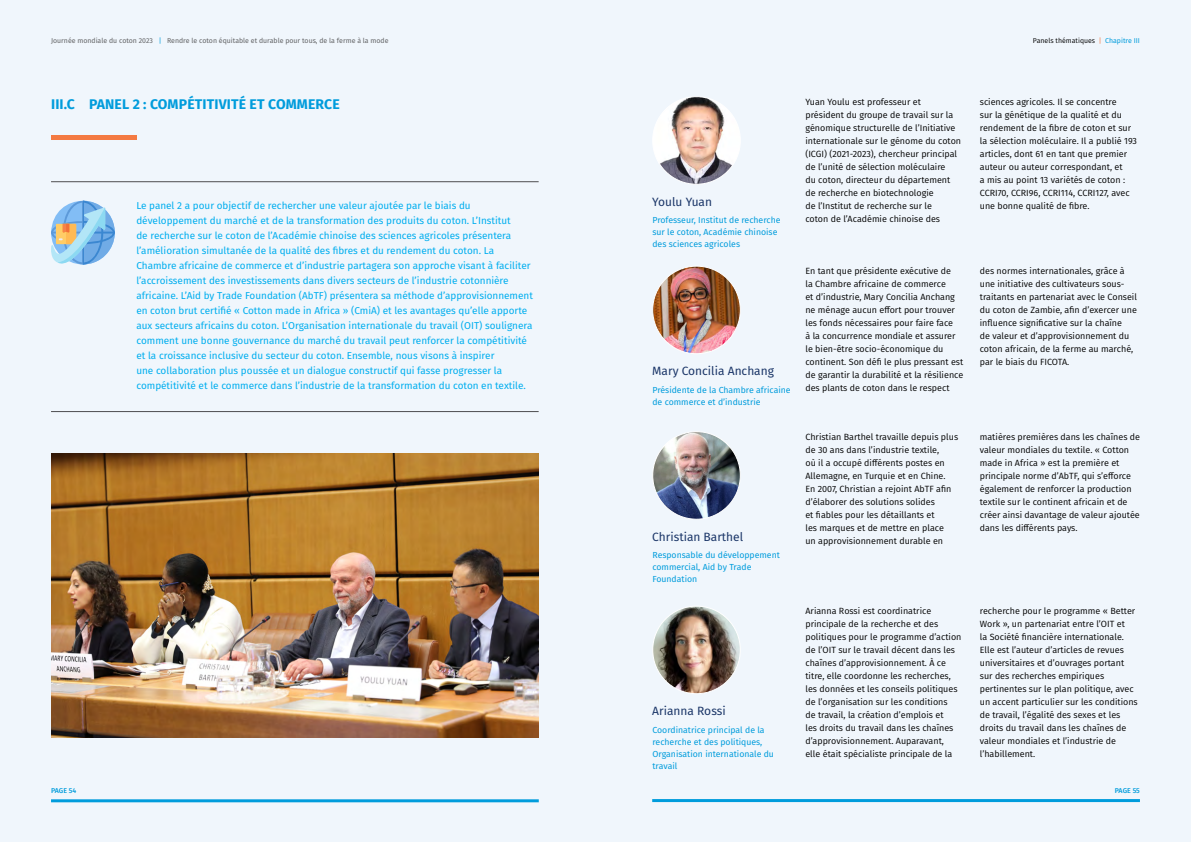
<style>
.page{position:relative;width:1191px;height:842px;background:#f0f6fc}
.page>*{position:absolute;margin:0;border:0;box-sizing:border-box;transform-origin:0 0}
.t1{font:700 14px "Fira Sans";letter-spacing:.01em;color:#009cdc}
.t2{font:12px "Fira Sans";color:#1b3668}
.t3{font:10px/15px "Fira Sans";color:#00aeef}
.t4{font:9px/13px "Fira Sans";color:#000}
.t5{font:8.8px/12px "Fira Sans";color:#009cdc}
.t6{font:7px "Fira Sans";color:#636466}
.t7{font:7px "Fira Sans";color:#000}
.t8{font:500 7px "Fira Sans";color:#009cdc}
.s1{color:#009cdc}
.s2{color:#f47a42}
</style>
<div class="page">
<hr style="left:51px;top:799px;width:488px;height:3px;background:#009cdc">
<hr style="left:652px;top:799px;width:488px;height:3px;background:#009cdc">
<hr style="left:51px;top:136px;width:85px;height:4px;background:#f47a42">
<hr style="left:51px;top:181px;width:487px;height:1px;background:#4d4d4f">
<hr style="left:51px;top:411px;width:487px;height:1px;background:#4d4d4f">
<img style="left:652px;top:97px;width:88px;height:87px;border-radius:44px">
<img style="left:652px;top:266px;width:88px;height:88px;border-radius:44px">
<img style="left:652px;top:432px;width:88px;height:87px;border-radius:44px">
<img style="left:652px;top:606px;width:88px;height:88px;border-radius:44px">
<svg style="left:51px;top:200px;width:64px;height:65px"></svg>
<img style="left:51px;top:454px;width:488px;height:283px">
<p class="t6" style="left:51px;top:36px;width:339px">Journée mondiale du coton 2023 <span class="s1">|</span> Rendre le coton équitable et durable pour tous, de la ferme à la mode</p>
<p class="t7" style="left:1033px;top:36px;width:108px">Panels thématiques <span class="s2">|</span> <span class="s1">Chapitre III</span></p>
<h1 class="t1" style="left:51px;top:93px;width:290px">III.C PANEL 2 : COMPÉTITIVITÉ ET COMMERCE</h1>
<p class="t3" style="left:136px;top:198px;width:398px">Le panel 2 a pour objectif de rechercher une valeur ajoutée par le biais du développement du marché et de la transformation des produits du coton. L’Institut<br>de recherche sur le coton de l’Académie chinoise des sciences agricoles présentera l’amélioration simultanée de la qualité des fibres et du rendement du coton. La Chambre africaine de commerce et d’industrie partagera son approche visant à faciliter l’accroissement des investissements dans divers secteurs de l’industrie cotonnière africaine. L’Aid by Trade Foundation (AbTF) présentera sa méthode d’approvisionnement en coton brut certifié « Cotton made in Africa » (CmiA) et les avantages qu’elle apporte aux secteurs africains du coton. L’Organisation internationale du travail (OIT) soulignera comment une bonne gouvernance du marché du travail peut renforcer la compétitivité et la croissance inclusive du secteur du coton. Ensemble, nous visons à inspirer<br>une collaboration plus poussée et un dialogue constructif qui fasse progresser la compétitivité et le commerce dans l’industrie de la transformation du coton en textile.</p>
<h2 class="t2" style="left:652px;top:193px;width:61px">Youlu Yuan</h2>
<p class="t5" style="left:652px;top:214px;width:130px">Professeur, Institut de recherche sur le coton, Académie chinoise des sciences agricoles</p>
<h2 class="t2" style="left:652px;top:362px;width:123px">Mary Concilia Anchang</h2>
<p class="t5" style="left:652px;top:383px;width:140px">Présidente de la Chambre africaine de commerce et d’industrie</p>
<h2 class="t2" style="left:652px;top:528px;width:92px">Christian Barthel</h2>
<p class="t5" style="left:652px;top:549px;width:129px">Responsable du développement commercial, Aid by Trade<br>Foundation</p>
<h2 class="t2" style="left:652px;top:702px;width:75px">Arianna Rossi</h2>
<p class="t5" style="left:652px;top:723px;width:123px">Coordinatrice principal de la recherche et des politiques,<br>Organisation internationale du travail</p>
<p class="t4" style="left:805px;top:95px;width:157px">Yuan Youlu est professeur et président du groupe de travail sur la génomique structurelle de l’Initiative internationale sur le génome du coton (ICGI) (2021-2023), chercheur principal de l’unité de sélection moléculaire<br>du coton, directeur du département de recherche en biotechnologie<br>de l’Institut de recherche sur le<br>coton de l’Académie chinoise des</p>
<p class="t4" style="left:979px;top:95px;width:159px">sciences agricoles. Il se concentre<br>sur la génétique de la qualité et du rendement de la fibre de coton et sur la sélection moléculaire. Il a publié 193 articles, dont 61 en tant que premier auteur ou auteur correspondant, et<br>a mis au point 13 variétés de coton :<br>CCRI70, CCRI96, CCRI114, CCRI127, avec une bonne qualité de fibre.</p>
<p class="t4" style="left:805px;top:264px;width:159px">En tant que présidente exécutive de<br>la Chambre africaine de commerce<br>et d’industrie, Mary Concilia Anchang ne ménage aucun effort pour trouver les fonds nécessaires pour faire face<br>à la concurrence mondiale et assurer le bien-être socio-économique du continent. Son défi le plus pressant est de garantir la durabilité et la résilience des plants de coton dans le respect</p>
<p class="t4" style="left:979px;top:264px;width:159px">des normes internationales, grâce à une initiative des cultivateurs sous&shy;traitants en partenariat avec le Conseil du coton de Zambie, afin d’exercer une influence significative sur la chaîne<br>de valeur et d’approvisionnement du coton africain, de la ferme au marché, par le biais du FICOTA.</p>
<p class="t4" style="left:805px;top:430px;width:154px">Christian Barthel travaille depuis plus de 30 ans dans l’industrie textile,<br>où il a occupé différents postes en Allemagne, en Turquie et en Chine.<br>En 2007, Christian a rejoint AbTF afin d’élaborer des solutions solides<br>et fiables pour les détaillants et<br>les marques et de mettre en place<br>un approvisionnement durable en</p>
<p class="t4" style="left:979px;top:430px;width:162px">matières premières dans les chaînes de valeur mondiales du textile. « Cotton made in Africa » est la première et principale norme d’AbTF, qui s’efforce également de renforcer la production textile sur le continent africain et de créer ainsi davantage de valeur ajoutée dans les différents pays.</p>
<p class="t4" style="left:805px;top:604px;width:158px">Arianna Rossi est coordinatrice principale de la recherche et des politiques pour le programme d’action de l’OIT sur le travail décent dans les chaînes d’approvisionnement. À ce titre, elle coordonne les recherches, les données et les conseils politiques de l’organisation sur les conditions<br>de travail, la création d’emplois et<br>les droits du travail dans les chaînes d’approvisionnement. Auparavant,<br>elle était spécialiste principale de la</p>
<p class="t4" style="left:979px;top:604px;width:159px">recherche pour le programme « Better Work », un partenariat entre l’OIT et<br>la Société financière internationale.<br>Elle est l’auteur d’articles de revues universitaires et d’ouvrages portant sur des recherches empiriques pertinentes sur le plan politique, avec un accent particulier sur les conditions de travail, l’égalité des sexes et les droits du travail dans les chaînes de valeur mondiales et l’industrie de l’habillement.</p>
<p class="t8" style="left:51px;top:785px;width:27px">PAGE 54</p>
<p class="t8" style="left:1114px;top:785px;width:27px">PAGE 55</p>
</div>
